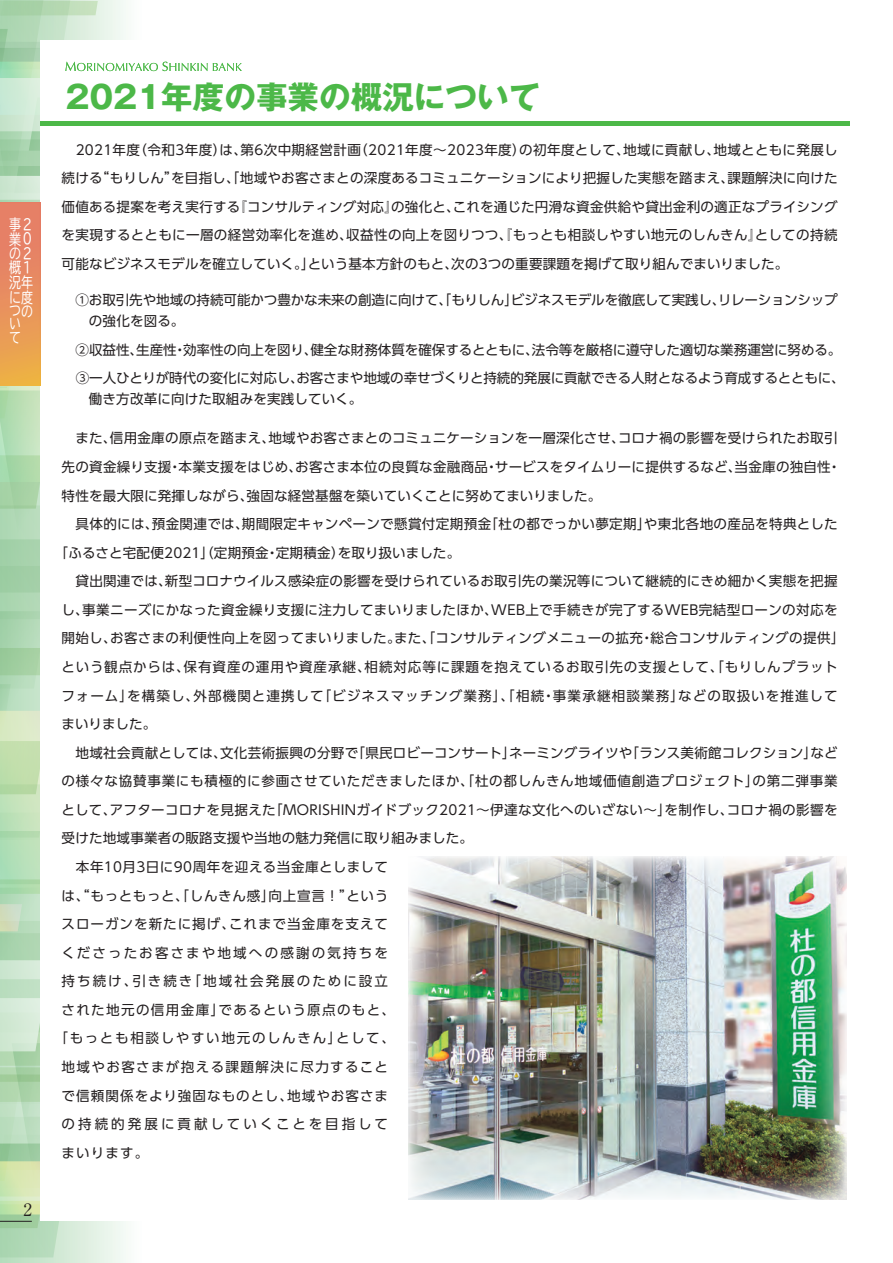
<style>
.page{position:relative;width:893px;height:1263px;background:#fff}
.page>*{position:absolute;margin:0;border:0;box-sizing:border-box;transform-origin:0 0}
.t1{font:700 31.65px "Gothic MB101 Pro";color:#4cb848}
.t2{font:700 17.1px "A1 Mincho Std";color:#231f20}
.t3{font:15px/14.4px "TBUDR Go Std";color:#fff;scale:.8 1}
.t4{font:13.5px/28.5px "UD Shin Go Pro";letter-spacing:.02em;color:#231f20;text-align:justify}
.t5{font:13.5px/21px "UD Shin Go Pro";letter-spacing:-.01em;color:#231f20}
.t6{font:13.5px "UD Shin Go Pro";letter-spacing:.08em;color:#231f20}
.t7{font:13.5px "UD Shin Go Pro";letter-spacing:.065em;color:#231f20}
.t8{font:13.5px "UD Shin Go Pro";letter-spacing:.055em;color:#231f20}
.t9{font:13.5px "UD Shin Go Pro";letter-spacing:.075em;color:#231f20}
.t10{font:13.5px "UD Shin Go Pro";letter-spacing:.1em;color:#231f20}
.t11{font:13.5px "UD Shin Go Pro";letter-spacing:.05em;color:#231f20}
.t12{font:13.5px "UD Shin Go Pro";letter-spacing:.12em;color:#231f20}
.t13{font:13.5px "UD Shin Go Pro";letter-spacing:.15em;color:#231f20}
.t14{font:13.5px "UD Shin Go Pro";letter-spacing:.16em;color:#231f20}
.t15{font:13.5px "UD Shin Go Pro";letter-spacing:.215em;color:#231f20}
</style>
<div class="page">
<div style="left:40px;top:121px;width:810px;height:5px;background:#4cb848"></div>
<img style="left:408px;top:857px;width:438px;height:343px">
<svg style="left:0;top:0;width:242px;height:1257px"></svg>
<div style="left:0;top:203px;width:40px;height:183px;background:linear-gradient(to bottom,#e4766e,#ecad4a)"></div>
<p class="t3" style="left:9px;top:217px;width:31px">事2業0の2概1況年に度つの</p>
<p class="t3" style="left:9px;top:316px;width:15px;line-height:13.8px">いて</p>
<p class="t2" style="left:24px;top:1195px;width:10px">2</p>
<h1 class="t1" style="left:65px;top:71px;width:476px">2021年度の事業の概況について</h1>
<p class="t4" style="left:62px;top:135px;width:778px">　2021年度（令和3年度）は、第6次中期経営計画（2021年度～2023年度）の初年度として、地域に貢献し、地域とともに発展し続ける“もりしん”を目指し、「地域やお客さまとの深度あるコミュニケーションにより把握した実態を踏まえ、課題解決に向けた価値ある提案を考え実行する『コンサルティング対応』の強化と、これを通じた円滑な資金供給や貸出金利の適正なプライシングを実現するとともに一層の経営効率化を進め、収益性の向上を図りつつ、『もっとも相談しやすい地元のしんきん』としての持続可能なビジネスモデルを確立していく。」という基本方針のもと、次の3つの重要課題を掲げて取り組んでまいりました。</p>
<p class="t5" style="left:62px;top:289px;width:777px;text-indent:14px">①お取引先や地域の持続可能かつ豊かな未来の創造に向けて、「もりしん」ビジネスモデルを徹底して実践し、リレーションシップ　　の強化を図る。</p>
<p class="t5" style="left:76px;top:335px;width:771px;line-height:28.5px">②収益性、生産性・効率性の向上を図り、健全な財務体質を確保するとともに、法令等を厳格に遵守した適切な業務運営に努める。<br>③一人ひとりが時代の変化に対応し、お客さまや地域の幸せづくりと持続的発展に貢献できる人財となるよう育成するとともに、</p>
<p class="t4" style="left:62px;top:384px;width:302px">　　働き方改革に向けた取組みを実践していく。</p>
<p class="t4" style="left:62px;top:424px;width:777px">　また、信用金庫の原点を踏まえ、地域やお客さまとのコミュニケーションを一層深化させ、コロナ禍の影響を受けられたお取引</p>
<p class="t4" style="left:62px;top:452px;width:781px">先の資金繰り支援・本業支援をはじめ、お客さま本位の良質な金融商品・サービスをタイムリーに提供するなど、当金庫の独自性・</p>
<p class="t4" style="left:62px;top:481px;width:541px">特性を最大限に発揮しながら、強固な経営基盤を築いていくことに努めてまいりました。</p>
<p class="t4" style="left:62px;top:509px;width:777px">　具体的には、預金関連では、期間限定キャンペーンで懸賞付定期預金「杜の都でっかい夢定期」や東北各地の産品を特典とした</p>
<p class="t4" style="left:55px;top:538px;width:407px">「ふるさと宅配便2021」（定期預金・定期積金）を取り扱いました。</p>
<p class="t4" style="left:62px;top:566px;width:777px">　貸出関連では、新型コロナウイルス感染症の影響を受けられているお取引先の業況等について継続的にきめ細かく実態を把握</p>
<p class="t4" style="left:61px;top:595px;width:778px">し、事業ニーズにかなった資金繰り支援に注力してまいりましたほか、WEB上で手続きが完了するWEB完結型ローンの対応を</p>
<p class="t4" style="left:62px;top:624px;width:784px">開始し、お客さまの利便性向上を図ってまいりました。また、「コンサルティングメニューの拡充・総合コンサルティングの提供」</p>
<p class="t7" style="left:62px;top:656px;width:778px">という観点からは、保有資産の運用や資産承継、相続対応等に課題を抱えているお取引先の支援として、「もりしんプラット</p>
<p class="t6" style="left:62px;top:684px;width:778px">フォーム」を構築し、外部機関と連携して「ビジネスマッチング業務」、「相続・事業承継相談業務」などの取扱いを推進して</p>
<p class="t4" style="left:62px;top:709px;width:96px">まいりました。</p>
<p class="t4" style="left:62px;top:738px;width:777px">　地域社会貢献としては、文化芸術振興の分野で「県民ロビーコンサート」ネーミングライツや「ランス美術館コレクション」など</p>
<p class="t8" style="left:62px;top:770px;width:777px">の様々な協賛事業にも積極的に参画させていただきましたほか、「杜の都しんきん地域価値創造プロジェクト」の第二弾事業</p>
<p class="t4" style="left:62px;top:795px;width:778px">として、アフターコロナを見据えた「MORISHINガイドブック2021～伊達な文化へのいざない～」を制作し、コロナ禍の影響を</p>
<p class="t4" style="left:62px;top:824px;width:413px">受けた地域事業者の販路支援や当地の魅力発信に取り組みました。</p>
<p class="t4" style="left:62px;top:852px;width:328px">　本年10月3日に90周年を迎える当金庫としまして</p>
<p class="t11" style="left:62px;top:884px;width:328px">は、“もっともっと、「しんきん感」向上宣言！”という</p>
<p class="t9" style="left:62px;top:913px;width:328px">スローガンを新たに掲げ、これまで当金庫を支えて</p>
<p class="t14" style="left:61px;top:942px;width:328px">くださったお客さまや地域への感謝の気持ちを</p>
<p class="t13" style="left:62px;top:970px;width:328px">持ち続け、引き続き「地域社会発展のために設立</p>
<p class="t10" style="left:62px;top:999px;width:335px">された地元の信用金庫」であるという原点のもと、</p>
<p class="t12" style="left:55px;top:1027px;width:342px">「もっとも相談しやすい地元のしんきん」として、</p>
<p class="t10" style="left:62px;top:1056px;width:328px">地域やお客さまが抱える課題解決に尽力すること</p>
<p class="t9" style="left:62px;top:1084px;width:328px">で信頼関係をより強固なものとし、地域やお客さま</p>
<p class="t15" style="left:62px;top:1113px;width:328px">の持続的発展に貢献していくことを目指して</p>
<p class="t4" style="left:62px;top:1138px;width:88px">まいります。</p>
</div>
